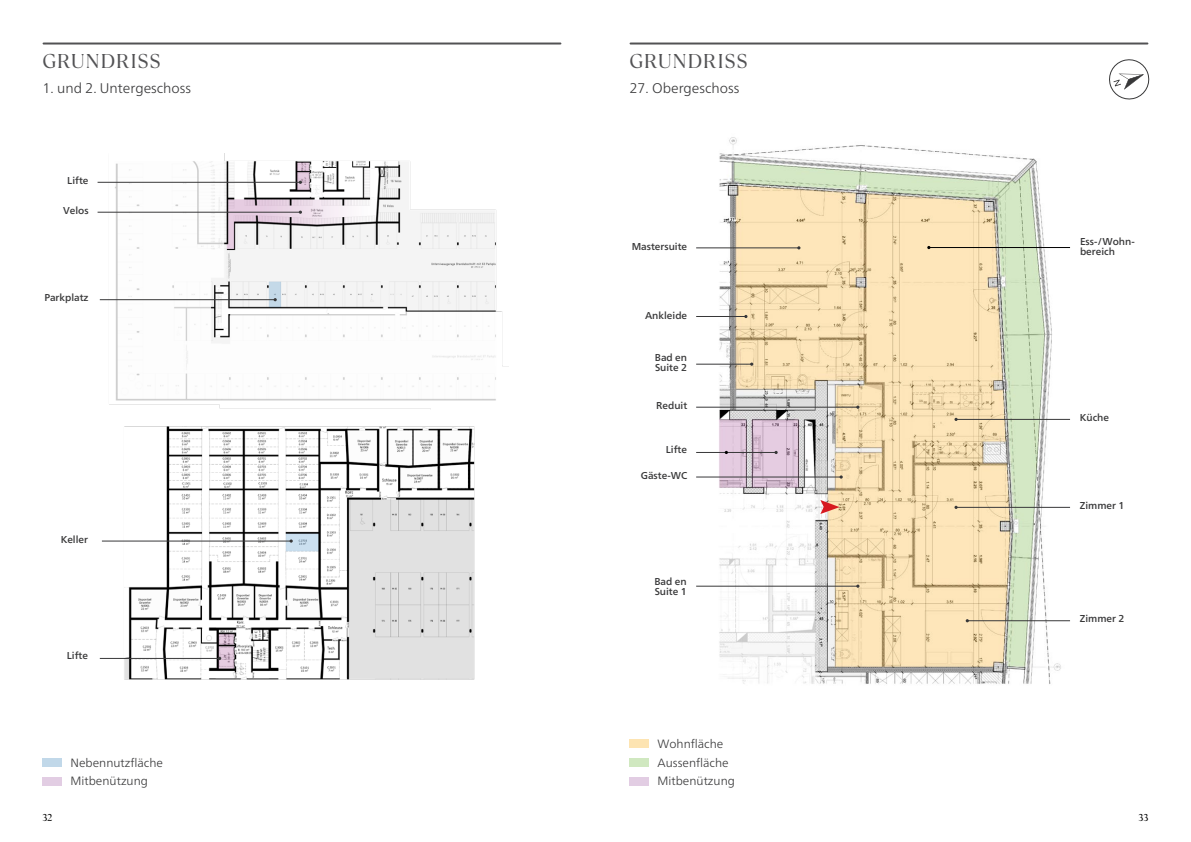
<style>
.page{position:relative;width:1191px;height:842px;background:#fff}
.page>*{position:absolute;margin:0;border:0;box-sizing:border-box;transform-origin:0 0}
.t1{font:20px "TT Ramillas";letter-spacing:.03em;color:#525254}
.t2{font:300 14px "Frutiger Neue LT";color:#383839}
.t3{font:300 12px/18.7px "Frutiger Neue LT";color:#383839}
.t4{font:500 10px/10px "Frutiger Neue LT";color:#383839}
.t5{font:10px "TT Ramillas";color:#000}
</style>
<div class="page">
<hr style="left:44px;top:43px;width:516px;height:2px;background:#525254">
<hr style="left:630px;top:43px;width:517px;height:2px;background:#525254">
<img style="left:108px;top:154px;width:400px;height:255px">
<img style="left:714px;top:137px;width:357px;height:547px">
<div style="left:43px;top:758px;width:19px;height:9px;background:#c1d8e9"></div>
<div style="left:43px;top:777px;width:19px;height:8px;background:#e2cde3"></div>
<div style="left:629px;top:740px;width:20px;height:8px;background:#fde4b2"></div>
<div style="left:629px;top:758px;width:20px;height:9px;background:#d0e8c0"></div>
<div style="left:629px;top:777px;width:20px;height:8px;background:#e2cde3"></div>
<hr style="left:956px;top:419px;width:114px;height:1px;background:#383839">
<hr style="left:956px;top:507px;width:114px;height:1px;background:#383839">
<hr style="left:967px;top:620px;width:103px;height:1px;background:#383839">
<hr style="left:929px;top:247px;width:141px;height:1px;background:#000">
<hr style="left:696px;top:364px;width:55px;height:1px;background:#383839">
<hr style="left:696px;top:586px;width:162px;height:1px;background:#383839">
<hr style="left:696px;top:477px;width:145px;height:1px;background:#383839">
<hr style="left:696px;top:407px;width:162px;height:1px;background:#383839">
<hr style="left:696px;top:316px;width:50px;height:1px;background:#383839">
<hr style="left:696px;top:247px;width:103px;height:1px;background:#383839">
<svg style="left:820px;top:500px;width:19px;height:14px"></svg>
<img style="left:115px;top:426px;width:360px;height:254px">
<hr style="left:100px;top:299px;width:175px;height:1px;background:#383839">
<svg style="left:1109px;top:59px;width:41px;height:41px"></svg>
<hr style="left:696px;top:452px;width:80px;height:1px;background:#383839">
<hr style="left:100px;top:658px;width:120px;height:1px;background:#383839">
<hr style="left:98px;top:182px;width:202px;height:1px;background:#383839">
<hr style="left:98px;top:212px;width:202px;height:1px;background:#383839">
<hr style="left:102px;top:541px;width:189px;height:1px;background:#383839">
<svg style="left:289px;top:539px;width:4px;height:4px"></svg>
<h1 class="t1" style="left:43px;top:49px;width:120px">GRUNDRISS</h1>
<h2 class="t2" style="left:43px;top:79px;width:150px">1. und 2. Untergeschoss</h2>
<p class="t4" style="left:67px;top:175px;width:23px">Lifte</p>
<p class="t4" style="left:63px;top:205px;width:27px">Velos</p>
<p class="t4" style="left:44px;top:292px;width:46px">Parkplatz</p>
<p class="t4" style="left:61px;top:535px;width:29px">Keller</p>
<p class="t4" style="left:67px;top:650px;width:23px">Lifte</p>
<p class="t3" style="left:71px;top:753px;width:94px">Nebennutzfläche<br>Mitbenützung</p>
<h1 class="t1" style="left:629px;top:49px;width:120px">GRUNDRISS</h1>
<h2 class="t2" style="left:629px;top:79px;width:111px">27. Obergeschoss</h2>
<p class="t4" style="left:631px;top:241px;width:57px">Mastersuite</p>
<p class="t4" style="left:1080px;top:236px;width:56px">Ess-/Wohn&shy;bereich</p>
<p class="t4" style="left:645px;top:310px;width:44px">Ankleide</p>
<p class="t4" style="left:655px;top:353px;width:34px">Bad en<br>Suite 2</p>
<p class="t4" style="left:656px;top:401px;width:32px">Reduit</p>
<p class="t4" style="left:666px;top:445px;width:23px">Lifte</p>
<p class="t4" style="left:641px;top:470px;width:48px">Gäste-WC</p>
<p class="t4" style="left:654px;top:576px;width:34px">Bad en<br>Suite 1</p>
<p class="t3" style="left:657px;top:734px;width:79px">Wohnfläche<br>Aussenfläche<br>Mitbenützung</p>
<p class="t4" style="left:1079px;top:413px;width:31px">Küche</p>
<p class="t4" style="left:1079px;top:501px;width:46px">Zimmer 1</p>
<p class="t4" style="left:1079px;top:614px;width:46px">Zimmer 2</p>
<p class="t5" style="left:43px;top:811px;width:12px">32</p>
<p class="t5" style="left:1138px;top:811px;width:12px">33</p>
</div>
